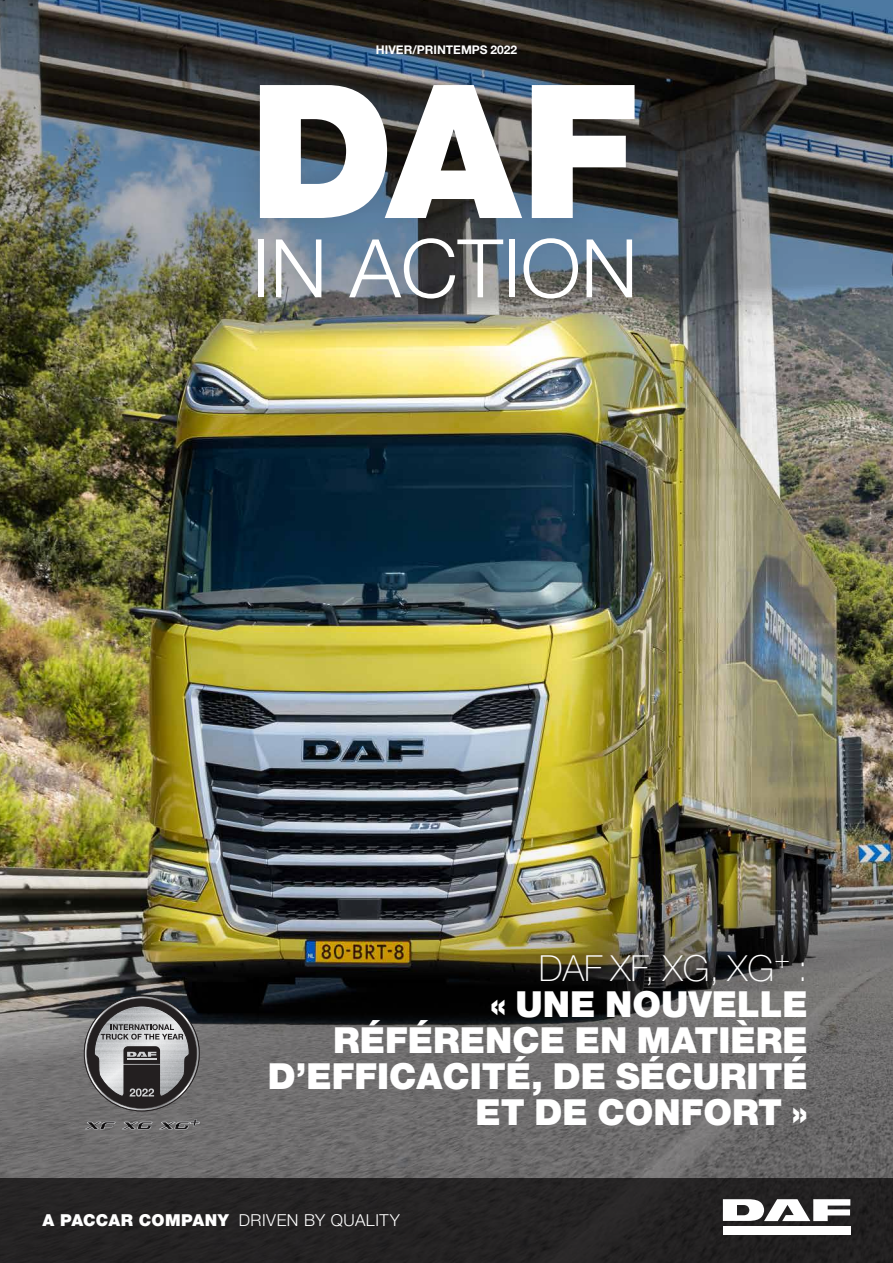
<style>
.page{position:relative;width:893px;height:1263px;background:#fff}
.page>*{position:absolute;margin:0;border:0;box-sizing:border-box;transform-origin:0 0}
.t1{font:900 36px/36px "Helvetica Neue LT Pro";color:#fff;text-align:right}
.t2{font:300 16.5px "Helvetica Neue LT Pro";letter-spacing:.03em;color:#fff}
.t3{font:700 12px "Helvetica Neue LT Pro";color:#fff}
.s1{font-weight:100}
.s2{font-weight:900}
</style>
<div class="page">
<img style="left:0;top:368px;width:893px;height:372px">
<img style="left:0;top:0;width:893px;height:368px">
<img style="left:0;top:740px;width:893px;height:438px">
<div style="left:230px;top:57px;width:433px;height:269px;background:#231f20;opacity:.2"></div>
<div style="left:258px;top:239px;width:6px;height:58px;background:#fff"></div>
<svg style="left:276px;top:239px;width:45px;height:58px"></svg>
<svg style="left:349px;top:238px;width:154px;height:61px"></svg>
<div style="left:509px;top:239px;width:6px;height:58px;background:#fff"></div>
<svg style="left:524px;top:238px;width:54px;height:61px"></svg>
<svg style="left:587px;top:239px;width:45px;height:58px"></svg>
<svg style="left:260px;top:85px;width:262px;height:133px"></svg>
<svg style="left:532px;top:85px;width:103px;height:133px"></svg>
<div style="left:0;top:1178px;width:893px;height:85px;background:#231f20"></div>
<div style="left:723px;top:1226px;width:127px;height:8px;background:#fff"></div>
<svg style="left:723px;top:1199px;width:127px;height:22px"></svg>
<svg style="left:122px;top:1121px;width:30px;height:9px"></svg>
<svg style="left:159px;top:1119px;width:41px;height:11px"></svg>
<svg style="left:85px;top:1121px;width:30px;height:9px"></svg>
<svg style="left:84px;top:996px;width:116px;height:115px;background:#6f6e70"></svg>
<p class="t3" style="left:376px;top:42px;width:143px">HIVER/PRINTEMPS 2022</p>
<p class="t1" style="left:268px;top:950px;width:542px"><span class="s1">DAF XF, XG, XG</span><sup>+</sup> <span class="s1">:<br></span>« UNE NOUVELLE<br>RÉFÉRENCE EN MATIÈRE<br>D’EFFICACITÉ, DE SÉCURITÉ<br>ET DE CONFORT »</p>
<p class="t2" style="left:43px;top:1210px;width:359px"><span class="s2">A PACCAR COMPANY</span> DRIVEN BY QUALITY</p>
</div>
